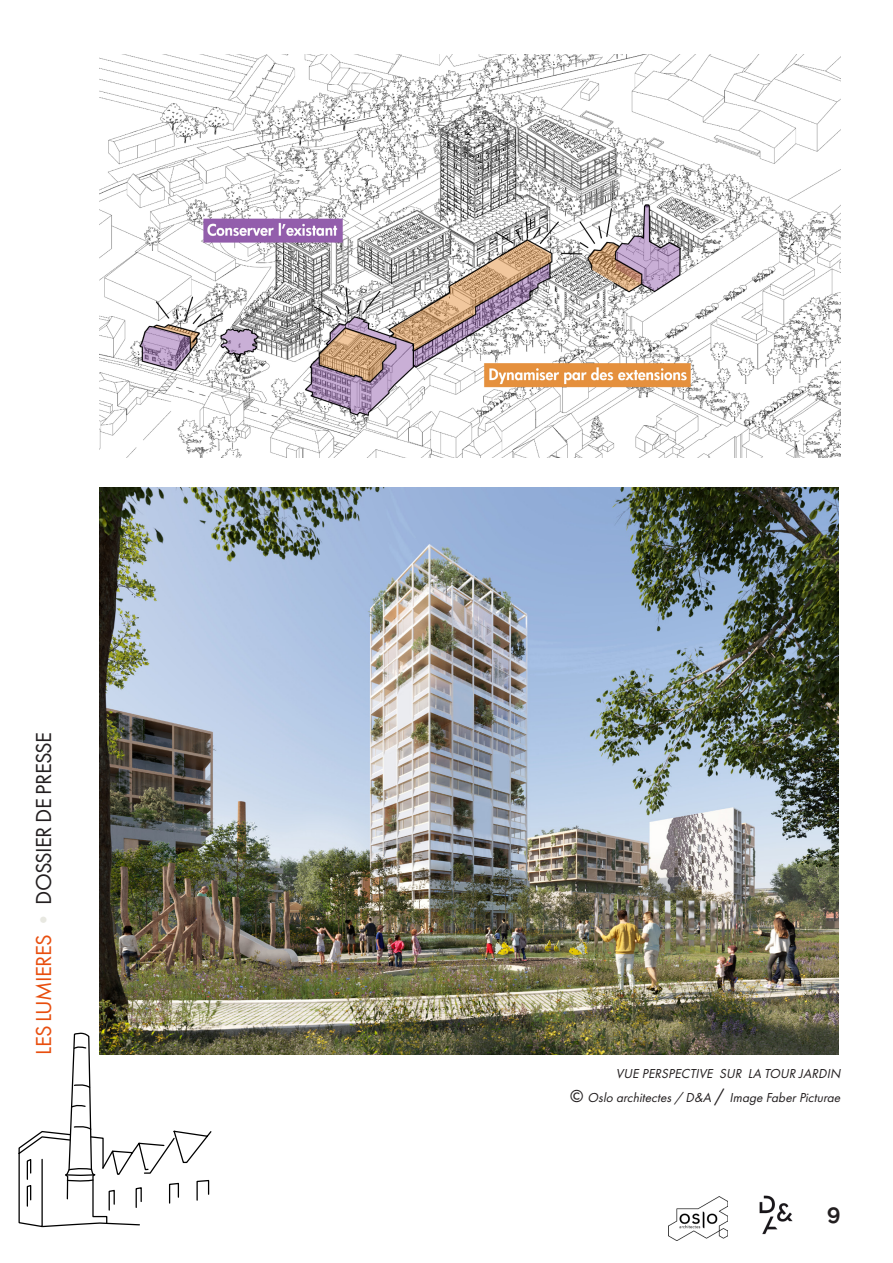
<style>
.page{position:relative;width:893px;height:1263px;background:#fff}
.page>*{position:absolute;margin:0;border:0;box-sizing:border-box;transform-origin:0 0}
.t1{font:22.5px "Futura PT";letter-spacing:-.03em;color:#231f20}
.t2{font:700 22.5px "Raleway";color:#231f20}
.t3{font:italic 13.5px "Futura PT";color:#231f20}
.s1{color:#e84e0e}
.s2{color:#e8e8e1}
.s3{font-style:normal;font-size:18px}
</style>
<div class="page">
<img style="left:668px;top:1196px;width:59px;height:44px">
<img style="left:759px;top:1195px;width:34px;height:40px">
<svg style="left:18px;top:1031px;width:194px;height:197px"></svg>
<img style="left:100px;top:487px;width:739px;height:568px">
<img style="left:100px;top:54px;width:740px;height:403px">
<h1 class="t1" style="left:30px;top:1055px;width:324px;rotate:-90deg"><span class="s1">LES LUMIERES</span> <span class="s2">•</span> DOSSIER DE PRESSE</h1>
<p class="t3" style="left:616px;top:1066px;width:229px">VUE PERSPECTIVE SUR LA TOUR JARDIN</p>
<p class="t3" style="left:570px;top:1090px;width:275px"><span class="s3">©</span> Oslo architectes/ D&amp;A <span class="s3">/</span> Image FaberPicturae</p>
<h1 class="t2" style="left:827px;top:1199px;width:15px">9</h1>
</div>
